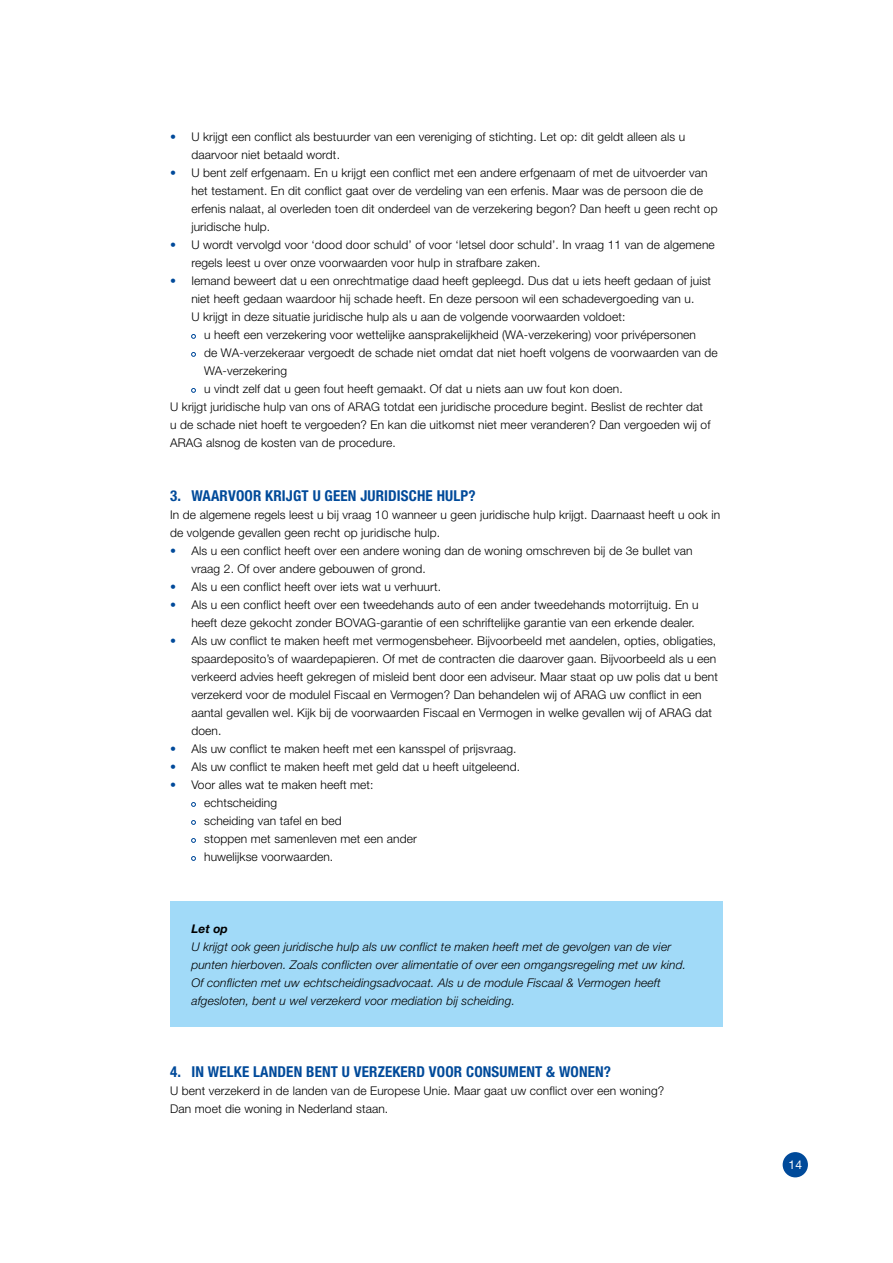
<style>
.page{position:relative;width:893px;height:1263px;background:#fff}
.page>*{position:absolute;margin:0;border:0;box-sizing:border-box;transform-origin:0 0}
.t1{font:700 condensed 15px "Helvetica Neue LT Std";letter-spacing:.01em;color:#004a9a}
.t2{font:300 12px/18px "Helvetica Neue LT Std";letter-spacing:.01em;color:#000}
.t3{font:italic 300 12px/18px "Helvetica Neue LT Std";letter-spacing:.01em;color:#000}
.t4{font:italic 700 12px "Helvetica Neue LT Std";color:#000}
.t5{font:12px "Helvetica Neue LT Std";color:#fff}
.s1{color:#004a9a}
</style>
<div class="page">
<div style="left:783px;top:1152px;width:25px;height:25px;background:#004a9a;border-radius:50%"></div>
<div style="left:170px;top:901px;width:553px;height:125px;background:#a1daf8"></div>
<svg style="left:191px;top:334px;width:5px;height:5px"></svg>
<svg style="left:191px;top:352px;width:5px;height:5px"></svg>
<svg style="left:191px;top:388px;width:5px;height:5px"></svg>
<svg style="left:191px;top:802px;width:5px;height:5px"></svg>
<svg style="left:191px;top:820px;width:5px;height:5px"></svg>
<svg style="left:191px;top:838px;width:5px;height:5px"></svg>
<svg style="left:191px;top:856px;width:5px;height:5px"></svg>
<p class="t2" style="left:191px;top:127px;width:496px;text-indent:-21px"><span class="s1">•</span> U krijgt een conflict als bestuurder van een vereniging of stichting. Let op: dit geldt alleen als u daarvoor niet betaald wordt.</p>
<p class="t2" style="left:191px;top:163px;width:528px;text-indent:-21px"><span class="s1">•</span> U bent zelf erfgenaam. En u krijgt een conflict met een andere erfgenaam of met de uitvoerder van het testament. En dit conflict gaat over de verdeling van een erfenis. Maar was de persoon die de erfenis nalaat, al overleden toen dit onderdeel van de verzekering begon? Dan heeft u geen recht op juridische hulp.</p>
<p class="t2" style="left:191px;top:235px;width:525px;text-indent:-21px"><span class="s1">•</span> U wordt vervolgd voor ‘dood door schuld’ of voor ‘letsel door schuld’. In vraag 11 van de algemene regels leest u over onze voorwaarden voor hulp in strafbare zaken.</p>
<p class="t2" style="left:191px;top:271px;width:521px;text-indent:-21px"><span class="s1">•</span> Iemand beweert dat u een onrechtmatige daad heeft gepleegd. Dus dat u iets heeft gedaan of juist niet heeft gedaan waardoor hij schade heeft. En deze persoon wil een schadevergoeding van u.<br>U krijgt in deze situatie juridische hulp als u aan de volgende voorwaarden voldoet:</p>
<p class="t2" style="left:204px;top:325px;width:493px">u heeft een verzekering voor wettelijke aansprakelijkheid (WA-verzekering) voor privépersonen</p>
<p class="t2" style="left:204px;top:343px;width:515px">de WA-verzekeraar vergoedt de schade niet omdat dat niet hoeft volgens de voorwaarden van de</p>
<p class="t2" style="left:204px;top:361px;width:84px">WA-verzekering</p>
<p class="t2" style="left:204px;top:379px;width:420px">u vindt zelf dat u geen fout heeft gemaakt. Of dat u niets aan uw fout kon doen.</p>
<p class="t2" style="left:170px;top:397px;width:535px">U krijgt juridische hulp van ons of ARAG totdat een juridische procedure begint. Beslist de rechter dat</p>
<p class="t2" style="left:170px;top:415px;width:542px">u de schade niet hoeft te vergoeden? En kan die uitkomst niet meer veranderen? Dan vergoeden wij of</p>
<p class="t2" style="left:170px;top:433px;width:227px">ARAG alsnog de kosten van de procedure.</p>
<p class="t1" style="left:170px;top:486px;width:307px">3. WAARVOOR KRIJGT U GEEN JURIDISCHE HULP?</p>
<p class="t2" style="left:170px;top:505px;width:552px">In de algemene regels leest u bij vraag 10 wanneer u geen juridische hulp krijgt. Daarnaast heeft u ook in de volgende gevallen geen recht op juridische hulp.</p>
<p class="t2" style="left:191px;top:541px;width:503px;text-indent:-21px"><span class="s1">•</span> Als u een conflict heeft over een andere woning dan de woning omschreven bij de 3e bullet van vraag 2. Of over andere gebouwen of grond.</p>
<p class="t2" style="left:170px;top:577px;width:272px"><span class="s1">•</span> Als u een conflict heeft over iets wat u verhuurt.</p>
<p class="t2" style="left:191px;top:595px;width:509px;text-indent:-21px"><span class="s1">•</span> Als u een conflict heeft over een tweedehands auto of een ander tweedehands motorrijtuig. En u heeft deze gekocht zonder BOVAG-garantie of een schriftelijke garantie van een erkende dealer.</p>
<p class="t2" style="left:191px;top:631px;width:528px;text-indent:-21px"><span class="s1">•</span> Als uw conflict te maken heeft met vermogensbeheer. Bijvoorbeeld met aandelen, opties, obligaties, spaardeposito’s of waardepapieren. Of met de contracten die daarover gaan. Bijvoorbeeld als u een verkeerd advies heeft gekregen of misleid bent door een adviseur. Maar staat op uw polis dat u bent verzekerd voor de modulel Fiscaal en Vermogen? Dan behandelen wij of ARAG uw conflict in een aantal gevallen wel. Kijk bij de voorwaarden Fiscaal en Vermogen in welke gevallen wij of ARAG dat doen.</p>
<p class="t2" style="left:170px;top:739px;width:348px"><span class="s1">•</span> Als uw conflict te maken heeft met een kansspel of prijsvraag.</p>
<p class="t2" style="left:170px;top:757px;width:352px"><span class="s1">•</span> Als uw conflict te maken heeft met geld dat u heeft uitgeleend.</p>
<p class="t2" style="left:204px;top:775px;width:214px;text-indent:-34px"><span class="s1">•</span> Voor alles wat te maken heeft met: echtscheiding<br>scheiding van tafel en bed<br>stoppen met samenleven met een ander huwelijkse voorwaarden.</p>
<p class="t4" style="left:191px;top:921px;width:38px">Let op</p>
<p class="t3" style="left:191px;top:937px;width:496px">U krijgt ook geen juridische hulp als uw conflict te maken heeft met de gevolgen van de vier punten hierboven. Zoals conflicten over alimentatie of over een omgangsregeling met uw kind.<br>Of conflicten met uw echtscheidingsadvocaat. Als u de module Fiscaal &amp; Vermogen heeft afgesloten, bent u wel verzekerd voor mediation bij scheiding.</p>
<p class="t1" style="left:170px;top:1062px;width:443px">4. IN WELKE LANDEN BENT U VERZEKERD VOOR CONSUMENT &amp; WONEN?</p>
<p class="t2" style="left:170px;top:1081px;width:496px">U bent verzekerd in de landen van de Europese Unie. Maar gaat uw conflict over een woning?<br>Dan moet die woning in Nederland staan.</p>
<p class="t5" style="left:788px;top:1157px;width:15px">14</p>
</div>
